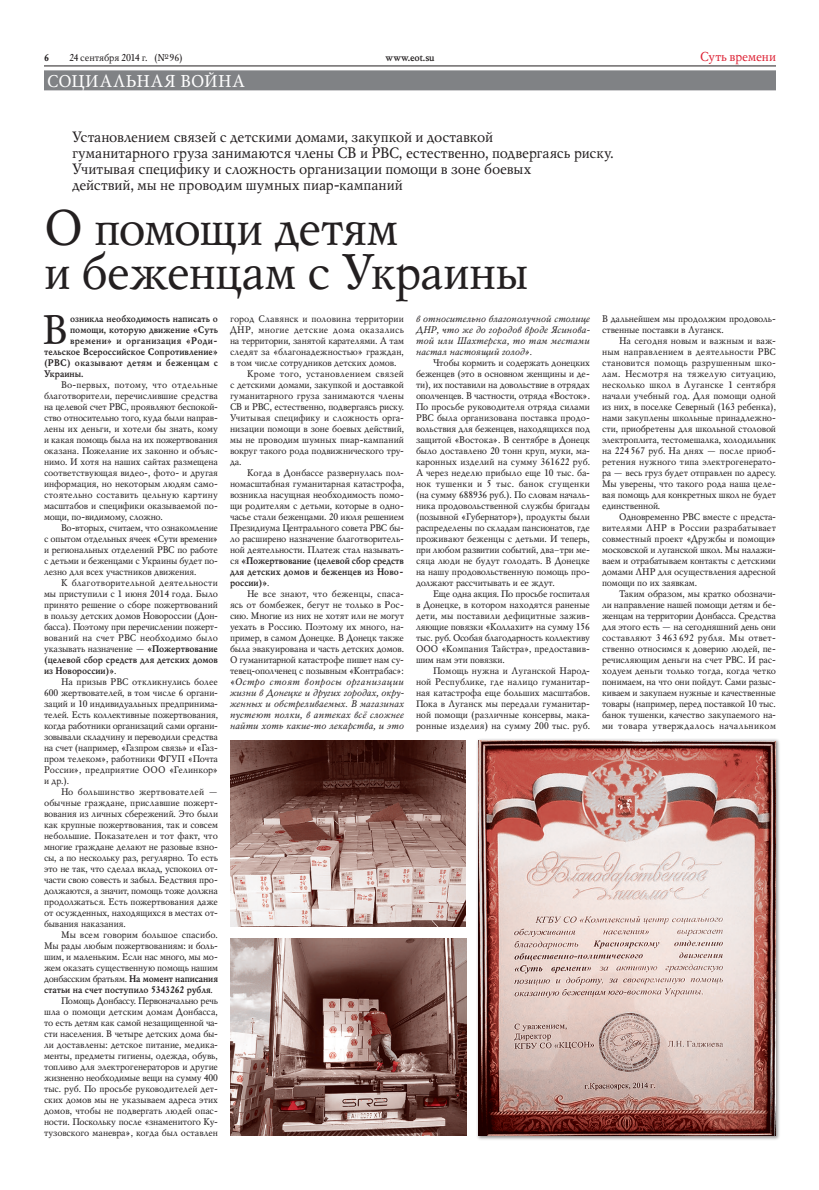
<style>
.page{position:relative;width:819px;height:1190px;background:#fff}
.page>*{position:absolute;margin:0;border:0;box-sizing:border-box;transform-origin:0 0}
.Heading{font:50px/44px "Mysl";letter-spacing:-.02em;color:#231f20}
.DropCap{font:40.9px "Mysl";color:#231f20}
.t1{font:17px "Mysl";color:#fff}
.Overheading{font:15px/16px "Mysl";letter-spacing:-.005em;color:#231f20}
.t2{font:13px "Mysl";letter-spacing:-.01em;color:#dd2033}
.t3{font:10px "Mysl";letter-spacing:-.015em;color:#231f20}
.t4{font:700 10px "Mysl";letter-spacing:-.015em;color:#231f20}
.t5{font:9.5px/11px "Mysl";letter-spacing:-.005em;color:#231f20;text-align:justify}
.t6{font:italic 9.5px/11px "Mysl";letter-spacing:.025em;color:#231f20;text-align:justify}
.DropCap-2{font:700 9.5px "Mysl";letter-spacing:.005em;color:#231f20}
.DropCap-3{font:700 9.5px "Mysl";letter-spacing:.03em;color:#231f20}
.DropCap-4{font:700 9.5px "Mysl";letter-spacing:.035em;color:#231f20}
.s1{font-weight:700}
.s2{font-style:italic}
</style>
<div class="page">
<hr style="left:44px;top:66px;width:732px;height:1px;background:#231f20">
<div style="left:44px;top:70px;width:732px;height:20px;background:#808285"></div>
<div style="left:476px;top:738px;width:304px;height:402px;background:#231f20;opacity:.5"></div>
<img style="left:478px;top:740px;width:298px;height:396px">
<img style="left:230px;top:938px;width:236px;height:198px">
<img style="left:230px;top:740px;width:236px;height:187px">
<p class="t4" style="left:44px;top:50px;width:6px">6</p>
<p class="t3" style="left:69px;top:51px;width:115px">24 сентября 2014 г. (№96)</p>
<p class="t4" style="left:386px;top:50px;width:51px">www.eot.su</p>
<h3 class="t2" style="left:700px;top:48px;width:77px">Суть времени</h3>
<h3 class="t1" style="left:47px;top:70px;width:53px">Социал</h3>
<h3 class="t1" style="left:126px;top:70px;width:25px">ьная</h3>
<h3 class="t1" style="left:181px;top:70px;width:52px">война</h3>
<p class="Overheading" style="left:72px;top:129px;width:543px">Установлением связей с детскими домами, закупкой и доставкой<br>гуманитарного груза занимаются члены СВ и РВС, естественно, подвергаясь риску.<br>Учитывая специфику и сложность организации помощи в зоне боевых<br>действий, мы не проводим шумных пиар-кампаний</p>
<p class="Heading" style="left:44px;top:205px;width:486px">О помощи детям<br>и беженцам с Украины</p>
<p class="DropCap" style="left:42px;top:303px;width:27px">В</p>
<p class="DropCap-2" style="left:70px;top:312px;width:149px">озникла необходимость написать о</p>
<p class="t6" style="left:416px;top:313px;width:176px">в относительно благополучной столице ДНР, что же до городов вроде Ясинова&shy;той или Шахтерска, то там местами настал настоящий голод».</p>
<p class="t5" style="left:416px;top:357px;width:176px;text-indent:17px">Чтобы кормить и содержать донецких беженцев (это в основном женщины и де&shy;ти), их поставили на довольствие в отрядах ополченцев. В частности, отряда «Восток».<br>По просьбе руководителя отряда силами РВС была организована поставка продо&shy;вольствия для беженцев, находящихся под защитой «Востока». В сентябре в Донецк было доставлено 20 тонн круп, муки, ма&shy;каронных изделий на сумму 361622 руб.<br>А через неделю прибыло еще 10 тыс. ба&shy;нок тушенки и 5 тыс. банок сгущенки (на сумму 688936 руб.). По словам началь&shy;ника продовольственной службы бригады (позывной «Губернатор»), продукты были распределены по складам пансионатов, где проживают беженцы с детьми. И теперь, при любом развитии событий, два–три ме&shy;сяца люди не будут голодать. В Донецке на нашу продовольственную помощь про&shy;должают рассчитывать и ее ждут.</p>
<p class="t5" style="left:416px;top:588px;width:176px;text-indent:17px">Еще одна акция. По просьбе госпиталя в Донецке, в котором находятся раненые дети, мы поставили дефицитные зажив&shy;ляющие повязки «Коллахит» на сумму 156 тыс. руб. Особая благодарность коллективу ООО «Компания Тайстра», предоставив&shy;шим нам эти повязки.</p>
<p class="t5" style="left:416px;top:665px;width:176px;text-indent:17px">Помощь нужна и Луганской Народ&shy;ной Республике, где налицо гуманитар&shy;ная катастрофа еще больших масштабов.<br>Пока в Луганск мы передали гуманитар&shy;ной помощи (различные консервы, мака&shy;ронные изделия) на сумму 200 тыс. руб.</p>
<p class="t5" style="left:230px;top:313px;width:176px">город Славянск и половина территории ДНР, многие детские дома оказались на территории, занятой карателями. А там следят за «благонадежностью» граждан, в том числе сотрудников детских домов.</p>
<p class="t5" style="left:230px;top:368px;width:176px;text-indent:17px">Кроме того, установлением связей с детскими домами, закупкой и доставкой гуманитарного груза занимаются члены СВ и РВС, естественно, подвергаясь риску.<br>Учитывая специфику и сложность орга&shy;низации помощи в зоне боевых действий, мы не проводим шумных пиар-кампаний вокруг такого рода подвижнического тру&shy;да.</p>
<p class="t5" style="left:230px;top:467px;width:176px;text-indent:17px">Когда в Донбассе развернулась пол&shy;номасштабная гуманитарная катастрофа, возникла насущная необходимость помо&shy;щи родителям с детьми, которые в одно&shy;часье стали беженцами. 20 июля решением Президиума Центрального совета РВС бы&shy;ло расширено назначение благотворитель&shy;ной деятельности. Платеж стал называть&shy;ся <span class="s1">«Пожертвование (целевой сбор средств для детских домов и беженцев из Ново&shy;россии)»</span><span class="s2">.</span></p>
<p class="t5" style="left:230px;top:588px;width:176px;text-indent:17px">Не все знают, что беженцы, спаса&shy;ясь от бомбежек, бегут не только в Рос&shy;сию. Многие из них не хотят или не могут уехать в Россию. Поэтому их много, на&shy;пример, в самом Донецке. В Донецк также была эвакуирована и часть детских домов.<br>О гуманитарной катастрофе пишет нам су&shy;тевец-ополченец с позывным «Контрабас»: «<span class="s2">Остро стоят вопросы организации жизни в Донецке и других городах, окру&shy;женных и обстреливаемых. В магазинах пустеют полки, в аптеках всё сложнее найти хоть какие-то лекарства, и это</span></p>
<p class="DropCap-2" style="left:70px;top:323px;width:150px">помощи, которую движение «Суть</p>
<p class="DropCap-4" style="left:70px;top:334px;width:149px">времени» и организация «Роди-</p>
<p class="DropCap-2" style="left:44px;top:345px;width:175px">тельское Всероссийское Сопротивление»</p>
<p class="DropCap-3" style="left:44px;top:356px;width:176px">(РВС) оказывают детям и беженцам с</p>
<p class="DropCap-2" style="left:44px;top:367px;width:41px">Украины.</p>
<p class="t5" style="left:44px;top:379px;width:176px;text-indent:17px">Во-первых, потому, что отдельные благотворители, перечислившие средства на целевой счет РВС, проявляют беспокой&shy;ство относительно того, куда были направ&shy;лены их деньги, и хотели бы знать, кому и какая помощь была на их пожертвования оказана. Пожелание их законно и объяс&shy;нимо. И хотя на наших сайтах размещена соответствующая видео-, фото- и другая информация, но некоторым людям само&shy;стоятельно составить цельную картину масштабов и специфики оказываемой по&shy;мощи, по-видимому, сложно.</p>
<p class="t5" style="left:44px;top:522px;width:176px;text-indent:17px">Во-вторых, считаем, что ознакомление с опытом отдельных ячеек «Сути времени» и региональных отделений РВС по работе с детьми и беженцами с Украины будет по&shy;лезно для всех участников движения.</p>
<p class="t5" style="left:44px;top:577px;width:176px;text-indent:17px">К благотворительной деятельности мы приступили с 1 июня 2014 года. Было принято решение о сборе пожертвований в пользу детских домов Новороссии (Дон&shy;басса). Поэтому при перечислении пожерт&shy;вований на счет РВС необходимо было указывать назначение — <span class="s1">«Пожертвование (целевой сбор средств для детских домов из Новороссии)»</span>.</p>
<p class="t5" style="left:44px;top:676px;width:176px;text-indent:17px">На призыв РВС откликнулись более 600 жертвователей, в том числе 6 органи&shy;заций и 10 индивидуальных предпринима&shy;телей. Есть коллективные пожертвования, когда работники организаций сами органи&shy;зовывали складчину и переводили средства на счет (например, «Газпром связь» и «Газ&shy;пром телеком», работники ФГУП «Почта России», предприятие ООО «Гелинкор» и др.).</p>
<p class="t5" style="left:44px;top:786px;width:176px;text-indent:17px">Но большинство жертвователей — обычные граждане, приславшие пожерт&shy;вования из личных сбережений. Это были как крупные пожертвования, так и совсем небольшие. Показателен и тот факт, что многие граждане делают не разовые взно&shy;сы, а по нескольку раз, регулярно. То есть это не так, что сделал вклад, успокоил от&shy;части свою совесть и забыл. Бедствия про&shy;должаются, а значит, помощь тоже должна продолжаться. Есть пожертвования даже от осужденных, находящихся в местах от&shy;бывания наказания.</p>
<p class="t5" style="left:44px;top:929px;width:176px;text-indent:17px">Мы всем говорим большое спасибо.<br>Мы рады любым пожертвованиям: и боль&shy;шим, и маленьким. Если нас много, мы мо&shy;жем оказать существенную помощь нашим донбасским братьям. <span class="s1">На момент написания статьи на счет поступило 5343262 рубля</span>.</p>
<p class="t5" style="left:44px;top:995px;width:176px;text-indent:17px">Помощь Донбассу. Первоначально речь шла о помощи детским домам Донбасса, то есть детям как самой незащищенной ча&shy;сти населения. В четыре детских дома бы&shy;ли доставлены: детское питание, медика&shy;менты, предметы гигиены, одежда, обувь, топливо для электрогенераторов и другие жизненно необходимые вещи на сумму 400 тыс. руб. По просьбе руководителей дет&shy;ских домов мы не указываем адреса этих домов, чтобы не подвергать людей опас&shy;ности. Поскольку после «знаменитого Ку&shy;тузовского маневра», когда был оставлен</p>
<p class="t5" style="left:602px;top:313px;width:176px">В дальнейшем мы продолжим продоволь&shy;ственные поставки в Луганск.</p>
<p class="t5" style="left:602px;top:335px;width:176px;text-indent:17px">На сегодня новым и важным и важ&shy;ным направлением в деятельности РВС становится помощь разрушенным шко&shy;лам. Несмотря на тяжелую ситуацию, несколько школ в Луганске 1 сентября начали учебный год. Для помощи одной из них, в поселке Северный (163 ребенка), нами закуплены школьные принадлежно&shy;сти, приобретены для школьной столовой электроплита, тестомешалка, холодильник на 224 567 руб. На днях — после приоб&shy;ретения нужного типа электрогенерато&shy;ра — весь груз будет отправлен по адресу.<br>Мы уверены, что такого рода наша целе&shy;вая помощь для конкретных школ не будет единственной.</p>
<p class="t5" style="left:602px;top:511px;width:176px;text-indent:17px">Одновременно РВС вместе с предста&shy;вителями ЛНР в России разрабатывает совместный проект «Дружбы и помощи» московской и луганской школ. Мы налажи&shy;ваем и отрабатываем контакты с детскими домами ЛНР для осуществления адресной помощи по их заявкам.</p>
<p class="t5" style="left:602px;top:588px;width:176px;text-indent:17px">Таким образом, мы кратко обозначи&shy;ли направление нашей помощи детям и бе&shy;женцам на территории Донбасса. Средства для этого есть — на сегодняшний день они составляют 3 463 692 рубля. Мы ответ&shy;ственно относимся к доверию людей, пе&shy;речисляющим деньги на счет РВС. И рас&shy;ходуем деньги только тогда, когда четко понимаем, на что они пойдут. Сами разыс&shy;киваем и закупаем нужные и качественные товары (например, перед поставкой 10 тыс. банок тушенки, качество закупаемого на&shy;ми товара утверждалось начальником</p>
</div>
